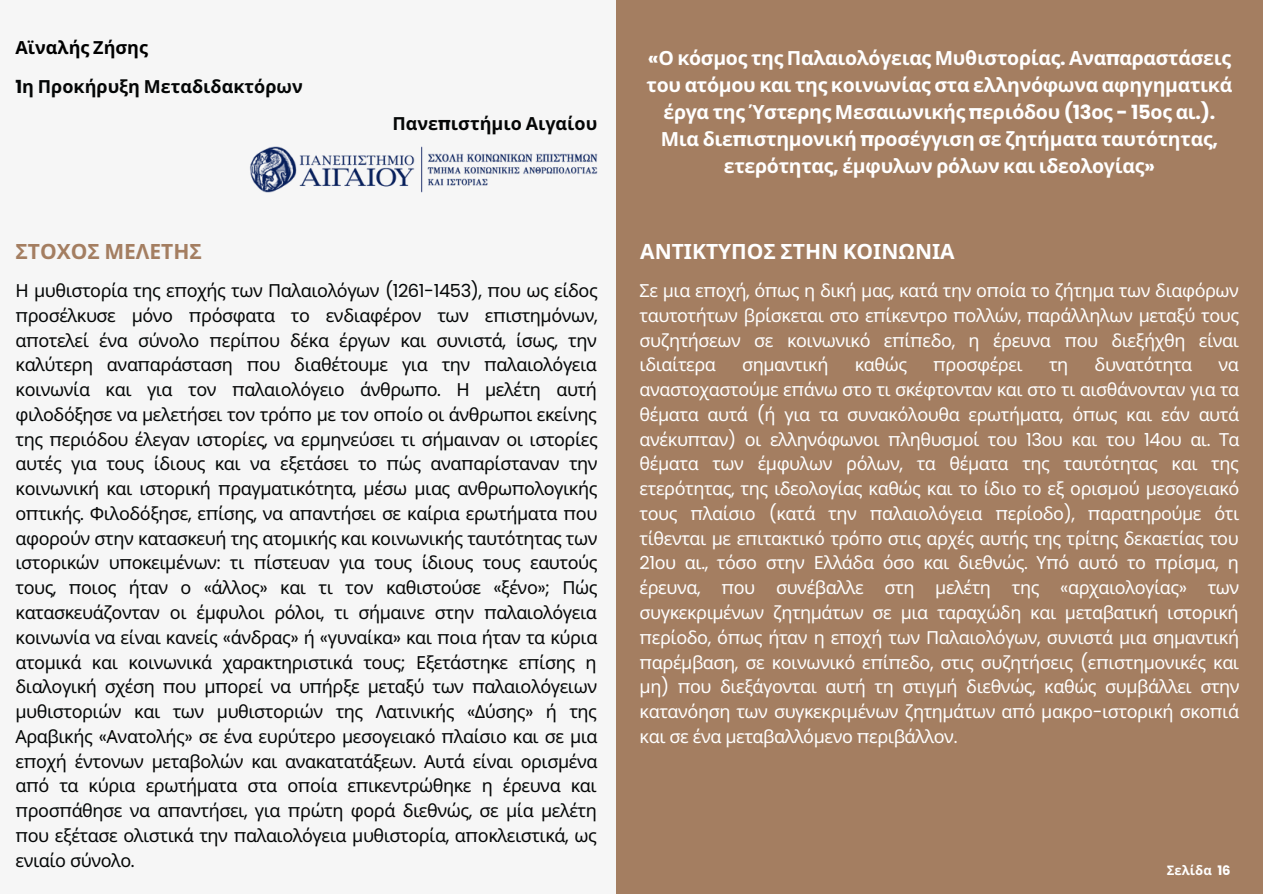
<style>
.page{position:relative;width:1263px;height:894px;background:#fff}
.page>*{position:absolute;margin:0;border:0;box-sizing:border-box;transform-origin:0 0}
.t1{font:700 21px "Noto Sans";color:#fff}
.t2{font:700 21px "Noto Sans";color:#a47e61}
.t3{font:700 19.5px/27px "Noto Sans";letter-spacing:-.015em;color:#fff;text-align:center}
.t4{font:18px/24.8px "Noto Sans";letter-spacing:-.025em;color:#040606;text-align:justify}
.t5{font:18px/24.8px "Noto Sans";letter-spacing:-.025em;color:#fff;text-align:justify}
.t6{font:700 18px "Noto Sans";color:#040606}
.t7{font:700 18px "Noto Sans";color:#000}
.t8{font:700 13.05px "Noto Sans";color:#fff}
.s1{font-family:"Poppins"}
</style>
<div class="page">
<div style="left:0;top:0;width:1263px;height:893px;background:#f6f6f6"></div>
<div style="left:616px;top:0;width:647px;height:893px;background:#a47e61"></div>
<img style="left:250px;top:146px;width:347px;height:46px">
<p class="t7" style="left:16px;top:35px;width:134px">Αϊναλής Ζήσης</p>
<p class="t6" style="left:16px;top:74px;width:289px"><span class="s1">1</span>η Προκήρυξη Μεταδιδακτόρων</p>
<p class="t6" style="left:392px;top:111px;width:206px">Πανε<span class="s1">π</span>ιστήμιο Αιγαίου</p>
<p class="t3" style="left:647px;top:44px;width:587px"><span class="s1">«</span>Ο κόσμος της Παλαιολόγειας Μυθιστορίας<span class="s1">.</span> Ανα<span class="s1">π</span>αραστάσεις του ατόμου και της κοινωνίας στα ελληνόφωνα αφηγηματικά έργα της Ύστερης Μεσαιωνικής <span class="s1">π</span>εριόδου <span class="s1">(13</span>ος <span class="s1">- 15</span>ος αι<span class="s1">.).<br></span>Μια διε<span class="s1">π</span>ιστημονική <span class="s1">π</span>ροσέγγιση σε ζητήματα ταυτότητας<span class="s1">, </span>ετερότητας<span class="s1">,</span> έμφυλων ρόλων και ιδεολογίας<span class="s1">»</span></p>
<p class="t2" style="left:16px;top:237px;width:188px">ΣΤΟΧΟΣ ΜΕΛΕΤΗΣ</p>
<p class="t1" style="left:640px;top:237px;width:316px">ΑΝΤΙΚΤΥΠΟΣ ΣΤΗΝ ΚΟΙΝΩΝΙΑ</p>
<p class="t4" style="left:16px;top:277px;width:584px">Η μυθιστορία της ε<span class="s1">π</span>οχής των Παλαιολόγων <span class="s1">(1261-1453), π</span>ου ως είδος <span class="s1">π</span>ροσέλκυσε μόνο <span class="s1">π</span>ρόσφατα το ενδιαφέρον των ε<span class="s1">π</span>ιστημόνων<span class="s1">, </span>α<span class="s1">π</span>οτελεί ένα σύνολο <span class="s1">π</span>ερί<span class="s1">π</span>ου δέκα έργων και συνιστά<span class="s1">,</span> ίσως<span class="s1">,</span> την καλύτερη ανα<span class="s1">π</span>αράσταση <span class="s1">π</span>ου διαθέτουμε για την <span class="s1">π</span>αλαιολόγεια κοινωνία και για τον <span class="s1">π</span>αλαιολόγειο άνθρω<span class="s1">π</span>ο<span class="s1">.</span> Η μελέτη αυτή φιλοδόξησε να μελετήσει τον τρό<span class="s1">π</span>ο με τον ο<span class="s1">π</span>οίο οι άνθρω<span class="s1">π</span>οι εκείνης της <span class="s1">π</span>εριόδου έλεγαν ιστορίες<span class="s1">,</span> να ερμηνεύσει τι σήμαιναν οι ιστορίες αυτές για τους ίδιους και να εξετάσει το <span class="s1">π</span>ώς ανα<span class="s1">π</span>αρίσταναν την κοινωνική και ιστορική <span class="s1">π</span>ραγματικότητα<span class="s1">,</span> μέσω μιας ανθρω<span class="s1">π</span>ολογικής ο<span class="s1">π</span>τικής<span class="s1">.</span> Φιλοδόξησε<span class="s1">,</span> ε<span class="s1">π</span>ίσης<span class="s1">,</span> να α<span class="s1">π</span>αντήσει σε καίρια ερωτήματα <span class="s1">π</span>ου αφορούν στην κατασκευή της ατομικής και κοινωνικής ταυτότητας των ιστορικών υ<span class="s1">π</span>οκειμένων<span class="s1">:</span> τι <span class="s1">π</span>ίστευαν για τους ίδιους τους εαυτούς τους<span class="s1">, π</span>οιος ήταν ο <span class="s1">«</span>άλλος<span class="s1">»</span> και τι τον καθιστούσε <span class="s1">«</span>ξένο<span class="s1">»;</span> Πώς κατασκευάζονταν οι έμφυλοι ρόλοι<span class="s1">,</span> τι σήμαινε στην <span class="s1">π</span>αλαιολόγεια κοινωνία να είναι κανείς <span class="s1">«</span>άνδρας<span class="s1">»</span> ή <span class="s1">«</span>γυναίκα<span class="s1">»</span> και <span class="s1">π</span>οια ήταν τα κύρια ατομικά και κοινωνικά χαρακτηριστικά τους<span class="s1">;</span> Εξετάστηκε ε<span class="s1">π</span>ίσης η διαλογική σχέση <span class="s1">π</span>ου μ<span class="s1">π</span>ορεί να υ<span class="s1">π</span>ήρξε μεταξύ των <span class="s1">π</span>αλαιολόγειων μυθιστοριών και των μυθιστοριών της Λατινικής <span class="s1">«</span>Δύσης<span class="s1">»</span> ή της Αραβικής <span class="s1">«</span>Ανατολής<span class="s1">»</span> σε ένα ευρύτερο μεσογειακό <span class="s1">π</span>λαίσιο και σε μια ε<span class="s1">π</span>οχή έντονων μεταβολών και ανακατατάξεων<span class="s1">.</span> Αυτά είναι ορισμένα α<span class="s1">π</span>ό τα κύρια ερωτήματα στα ο<span class="s1">π</span>οία ε<span class="s1">π</span>ικεντρώθηκε η έρευνα και <span class="s1">π</span>ροσ<span class="s1">π</span>άθησε να α<span class="s1">π</span>αντήσει<span class="s1">,</span> για <span class="s1">π</span>ρώτη φορά διεθνώς<span class="s1">,</span> σε μία μελέτη <span class="s1">π</span>ου εξέτασε ολιστικά την <span class="s1">π</span>αλαιολόγεια μυθιστορία<span class="s1">,</span> α<span class="s1">π</span>οκλειστικά<span class="s1">,</span> ως ενιαίο σύνολο<span class="s1">.</span></p>
<p class="t5" style="left:640px;top:277px;width:601px">Σε μια ε<span class="s1">π</span>οχή<span class="s1">,</span> ό<span class="s1">π</span>ως η δική μας<span class="s1">,</span> κατά την ο<span class="s1">π</span>οία το ζήτημα των διαφόρων ταυτοτήτων βρίσκεται στο ε<span class="s1">π</span>ίκεντρο <span class="s1">π</span>ολλών<span class="s1">, π</span>αράλληλων μεταξύ τους συζητήσεων σε κοινωνικό ε<span class="s1">π</span>ί<span class="s1">π</span>εδο<span class="s1">,</span> η έρευνα <span class="s1">π</span>ου διεξήχθη είναι ιδιαίτερα</p>
<p class="t5" style="left:742px;top:352px;width:88px">σημαντική</p>
<p class="t5" style="left:855px;top:352px;width:54px">καθώς</p>
<p class="t5" style="left:933px;top:352px;width:91px"><span class="s1">π</span>ροσφέρει</p>
<p class="t5" style="left:1049px;top:352px;width:21px">τη</p>
<p class="t5" style="left:1094px;top:352px;width:99px">δυνατότητα</p>
<p class="t5" style="left:640px;top:352px;width:602px;text-indent:579px">να αναστοχαστούμε ε<span class="s1">π</span>άνω στο τι σκέφτονταν και στο τι αισθάνονταν για τα θέματα αυτά <span class="s1">(</span>ή για τα συνακόλουθα ερωτήματα<span class="s1">,</span> ό<span class="s1">π</span>ως και εάν αυτά ανέκυ<span class="s1">π</span>ταν<span class="s1">)</span> οι ελληνόφωνοι <span class="s1">π</span>ληθυσμοί του <span class="s1">13</span>ου και του <span class="s1">14</span>ου αι<span class="s1">.</span> Τα θέματα των έμφυλων ρόλων<span class="s1">,</span> τα θέματα της ταυτότητας και της ετερότητας<span class="s1">,</span> της ιδεολογίας καθώς και το ίδιο το εξ ορισμού μεσογειακό τους <span class="s1">π</span>λαίσιο <span class="s1">(</span>κατά την <span class="s1">π</span>αλαιολόγεια <span class="s1">π</span>ερίοδο<span class="s1">), π</span>αρατηρούμε ότι τίθενται με ε<span class="s1">π</span>ιτακτικό τρό<span class="s1">π</span>ο στις αρχές αυτής της τρίτης δεκαετίας του <span class="s1">21</span>ου αι<span class="s1">.,</span> τόσο στην Ελλάδα όσο και διεθνώς<span class="s1">.</span> Υ<span class="s1">π</span>ό αυτό το <span class="s1">π</span>ρίσμα<span class="s1">,</span> η έρευνα<span class="s1">, π</span>ου συνέβαλλε στη μελέτη της <span class="s1">«</span>αρχαιολογίας<span class="s1">»</span> των συγκεκριμένων ζητημάτων σε μια ταραχώδη και μεταβατική ιστορική <span class="s1">π</span>ερίοδο<span class="s1">,</span> ό<span class="s1">π</span>ως ήταν η ε<span class="s1">π</span>οχή των Παλαιολόγων<span class="s1">,</span> συνιστά μια σημαντική <span class="s1">π</span>αρέμβαση<span class="s1">,</span> σε κοινωνικό ε<span class="s1">π</span>ί<span class="s1">π</span>εδο<span class="s1">,</span> στις συζητήσεις <span class="s1">(</span>ε<span class="s1">π</span>ιστημονικές και μη<span class="s1">) π</span>ου διεξάγονται αυτή τη στιγμή διεθνώς<span class="s1">,</span> καθώς συμβάλλει στην κατανόηση των συγκεκριμένων ζητημάτων α<span class="s1">π</span>ό μακρο<span class="s1">-</span>ιστορική σκο<span class="s1">π</span>ιά και σε ένα μεταβαλλόμενο <span class="s1">π</span>εριβάλλον<span class="s1">.</span></p>
<p class="t8" style="left:1167px;top:860px;width:65px">Σελίδα <span class="s1">16</span></p>
</div>
